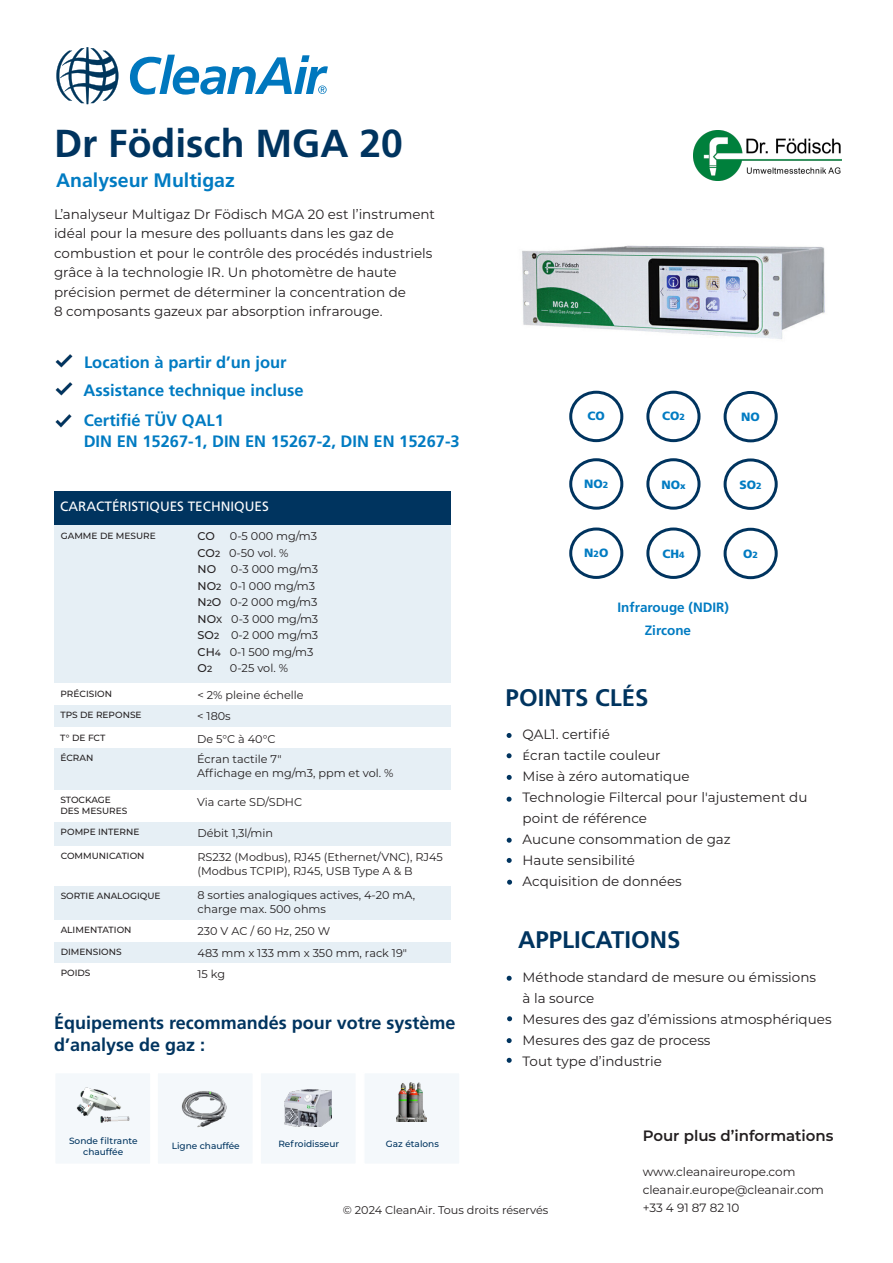
<style>
.page{position:relative;width:893px;height:1263px;background:#fff}
.page>*{position:absolute;margin:0;border:0;box-sizing:border-box;transform-origin:0 0}
.t1{font:700 39px "Frutiger LT Std";color:#00345f}
.t2{font:700 24px "Frutiger LT Std";color:#00345f}
.t3{font:700 19.5px "Frutiger LT Std";color:#017bc2}
.t4{font:700 18px "Frutiger LT Std";color:#00345f}
.t5{font:700 16.5px "Frutiger LT Std";color:#017bc2}
.t6{font:600 15px "Montserrat";color:#231f20}
.t7{font:13.5px/19.5px "Montserrat";color:#231f20}
.t8{font:13.5px "Frutiger LT Std";color:#fff}
.t9{font:700 13.5px "Frutiger LT Std";color:#017bc2}
.t10{font:12px "Montserrat";color:#231f20}
.t11{font:900 12px "Frutiger LT Std";color:#017bc2}
.t12{font:11.25px/13.5px "Montserrat";color:#231f20}
.t13{font:500 11.25px "Montserrat";color:#231f20}
.t14{font:500 9px "Montserrat";color:#231f20}
.t15{font:500 9px/10.8px "Montserrat";color:#00345f;text-align:center}
.s1{font-weight:500}
.s2{font-weight:500;font-size:9px}
.s3{font-size:9px}
</style>
<div class="page">
<svg style="left:507px;top:733px;width:5px;height:5px"></svg>
<svg style="left:507px;top:753px;width:5px;height:5px"></svg>
<img style="left:55px;top:382px;width:18px;height:14px">
<img style="left:55px;top:354px;width:18px;height:13px">
<img style="left:522px;top:245px;width:303px;height:94px">
<svg style="left:507px;top:976px;width:5px;height:5px"></svg>
<svg style="left:507px;top:1016px;width:5px;height:5px"></svg>
<img style="left:693px;top:131px;width:149px;height:49px">
<div style="left:54px;top:491px;width:397px;height:35px;background:#00345f"></div>
<div style="left:54px;top:822px;width:397px;height:24px;background:#e6eff5"></div>
<div style="left:54px;top:885px;width:397px;height:35px;background:#e6eff5"></div>
<div style="left:54px;top:941px;width:397px;height:22px;background:#e6eff5"></div>
<div style="left:54px;top:748px;width:397px;height:41px;background:#e6eff5"></div>
<svg style="left:507px;top:775px;width:5px;height:5px"></svg>
<svg style="left:507px;top:880px;width:5px;height:5px"></svg>
<svg style="left:507px;top:838px;width:5px;height:5px"></svg>
<img style="left:55px;top:414px;width:17px;height:14px">
<svg style="left:56px;top:47px;width:62px;height:57px"></svg>
<svg style="left:130px;top:55px;width:198px;height:40px"></svg>
<div style="left:646px;top:391px;width:54px;height:51px;border:3px solid #00345f;border-radius:50%"></div>
<div style="left:724px;top:391px;width:54px;height:51px;border:3px solid #00345f;border-radius:50%"></div>
<div style="left:646px;top:458px;width:54px;height:52px;border:3px solid #00345f;border-radius:50%"></div>
<div style="left:724px;top:458px;width:54px;height:52px;border:3px solid #00345f;border-radius:50%"></div>
<div style="left:569px;top:391px;width:54px;height:51px;border:3px solid #00345f;border-radius:50%"></div>
<div style="left:569px;top:458px;width:54px;height:52px;border:3px solid #00345f;border-radius:50%"></div>
<div style="left:54px;top:526px;width:397px;height:158px;background:#e6eff5"></div>
<div style="left:54px;top:683px;width:397px;height:22px;background:#fff"></div>
<div style="left:54px;top:705px;width:397px;height:21px;background:#e6eff5"></div>
<div style="left:363px;top:1072px;width:98px;height:93px;background:#f4f8fb;border:2px solid #fff"></div>
<img style="left:396px;top:1083px;width:31px;height:38px">
<div style="left:54px;top:1072px;width:98px;height:93px;background:#f4f8fb;border:2px solid #fff"></div>
<img style="left:77px;top:1087px;width:53px;height:36px">
<div style="left:156px;top:1072px;width:98px;height:93px;background:#f4f8fb;border:2px solid #fff"></div>
<img style="left:181px;top:1091px;width:46px;height:36px">
<div style="left:259px;top:1072px;width:98px;height:93px;background:#f4f8fb;border:2px solid #fff"></div>
<img style="left:285px;top:1089px;width:47px;height:38px">
<svg style="left:507px;top:858px;width:5px;height:5px"></svg>
<div style="left:646px;top:527px;width:54px;height:52px;border:3px solid #00345f;border-radius:50%"></div>
<div style="left:724px;top:528px;width:54px;height:51px;border:3px solid #00345f;border-radius:50%"></div>
<div style="left:569px;top:527px;width:54px;height:52px;border:3px solid #00345f;border-radius:50%"></div>
<svg style="left:507px;top:797px;width:5px;height:5px"></svg>
<svg style="left:507px;top:1058px;width:5px;height:5px"></svg>
<svg style="left:507px;top:1038px;width:5px;height:5px"></svg>
<p class="t1" style="left:54px;top:120px;width:350px">Dr Födisch MGA 20</p>
<p class="t3" style="left:56px;top:169px;width:180px">Analyseur Multigaz</p>
<p class="t7" style="left:54px;top:204px;width:383px">L’analyseur Multigaz Dr Födisch MGA 20 est l’instrument idéal pour la mesure des polluants dans les gaz de</p>
<p class="t7" style="left:54px;top:243px;width:380px">combustion et pour le contrôle des procédés industriels grâce à la technologie IR. Un photomètre de haute</p>
<p class="t7" style="left:54px;top:282px;width:354px">précision permet de déterminer la concentration de</p>
<p class="t7" style="left:54px;top:301px;width:330px">8 composants gazeux par absorption infrarouge.</p>
<p class="t5" style="left:84px;top:352px;width:204px">Location à partir d’un jour</p>
<p class="t5" style="left:84px;top:380px;width:221px">Assistance technique incluse</p>
<p class="t5" style="left:84px;top:410px;width:142px">Certifié TÜV QAL1</p>
<p class="t5" style="left:84px;top:431px;width:377px">DIN EN 15267-1, DIN EN 15267-2, DIN EN 15267-3</p>
<p class="t8" style="left:60px;top:498px;width:210px">CARACTÉRISTIQUES TECHNIQUES</p>
<p class="t14" style="left:61px;top:529px;width:96px">GAMME DE MESURE</p>
<p class="t13" style="left:198px;top:529px;width:19px">CO</p>
<p class="t12" style="left:230px;top:529px;width:89px">0-5 000 mg/m3</p>
<p class="t12" style="left:198px;top:546px;width:92px"><span class="s1">CO</span><span class="s2">2</span> 0-50 vol. %</p>
<p class="t13" style="left:198px;top:562px;width:20px">NO</p>
<p class="t12" style="left:231px;top:562px;width:89px">0-3 000 mg/m3</p>
<p class="t12" style="left:198px;top:579px;width:119px"><span class="s1">NO</span><span class="s2">2</span> 0-1 000 mg/m3</p>
<p class="t12" style="left:198px;top:595px;width:121px"><span class="s1">N</span><span class="s2">2</span><span class="s1">O</span> 0-2 000 mg/m3</p>
<p class="t12" style="left:198px;top:612px;width:122px"><span class="s1">NO</span><span class="s2">X</span> 0-3 000 mg/m3</p>
<p class="t12" style="left:198px;top:628px;width:122px"><span class="s1">SO</span><span class="s2">2</span> 0-2 000 mg/m3</p>
<p class="t12" style="left:198px;top:645px;width:117px"><span class="s1">CH</span><span class="s2">4</span> 0-1 500 mg/m3</p>
<p class="t13" style="left:198px;top:661px;width:16px">O<span class="s3">2</span></p>
<p class="t12" style="left:230px;top:661px;width:60px">0-25 vol. %</p>
<p class="t14" style="left:61px;top:688px;width:53px">PRÉCISION</p>
<p class="t12" style="left:197px;top:688px;width:108px">&lt; 2% pleine échelle</p>
<p class="t14" style="left:60px;top:709px;width:83px">TPS DE REPONSE</p>
<p class="t12" style="left:197px;top:709px;width:35px">&lt; 180s</p>
<p class="t14" style="left:60px;top:731px;width:47px">T° DE FCT</p>
<p class="t12" style="left:197px;top:731px;width:80px">De 5°C à 40°C</p>
<p class="t14" style="left:60px;top:752px;width:34px">ÉCRAN</p>
<p class="t12" style="left:197px;top:752px;width:86px">Écran tactile 7"</p>
<p class="t12" style="left:197px;top:765px;width:198px">Affichage en mg/m3, ppm et vol. %</p>
<p class="t14" style="left:60px;top:793px;width:52px">STOCKAGE</p>
<p class="t12" style="left:197px;top:795px;width:106px">Via carte SD/SDHC</p>
<p class="t14" style="left:60px;top:804px;width:68px">DES MESURES</p>
<p class="t14" style="left:61px;top:825px;width:80px">POMPE INTERNE</p>
<p class="t12" style="left:197px;top:826px;width:77px">Débit 1,3l/min</p>
<p class="t14" style="left:61px;top:850px;width:85px">COMMUNICATION</p>
<p class="t12" style="left:198px;top:850px;width:247px">RS232 (Modbus), RJ45 (Ethernet/VNC), RJ45 (Modbus TCPIP), RJ45, USB Type A &amp; B</p>
<p class="t12" style="left:198px;top:888px;width:219px">8 sorties analogiques actives, 4-20 mA, charge max. 500 ohms</p>
<p class="t12" style="left:198px;top:945px;width:211px">483 mm x 133 mm x 350 mm, rack 19"</p>
<p class="t14" style="left:61px;top:889px;width:101px">SORTIE ANALOGIQUE</p>
<p class="t14" style="left:61px;top:924px;width:72px">ALIMENTATION</p>
<p class="t12" style="left:198px;top:924px;width:134px">230 V AC / 60 Hz, 250 W</p>
<p class="t14" style="left:61px;top:945px;width:62px">DIMENSIONS</p>
<p class="t14" style="left:61px;top:967px;width:31px">POIDS</p>
<p class="t12" style="left:198px;top:967px;width:29px">15 kg</p>
<p class="t4" style="left:54px;top:1013px;width:403px">Équipements recommandés pour votre système</p>
<p class="t4" style="left:54px;top:1034px;width:153px">d’analyse de gaz :</p>
<p class="t11" style="left:587px;top:409px;width:19px">CO</p>
<p class="t11" style="left:662px;top:409px;width:24px">CO<span class="s3">2</span></p>
<p class="t11" style="left:741px;top:409px;width:20px">NO</p>
<p class="t11" style="left:584px;top:476px;width:26px">NO<span class="s3">2</span></p>
<p class="t11" style="left:661px;top:477px;width:26px">NO<span class="s3">x</span></p>
<p class="t11" style="left:739px;top:477px;width:24px">SO<span class="s3">2</span></p>
<p class="t11" style="left:584px;top:546px;width:26px">N<span class="s3">2</span>O</p>
<p class="t11" style="left:662px;top:546px;width:24px">CH<span class="s3">4</span></p>
<p class="t11" style="left:743px;top:546px;width:16px">O<span class="s3">2</span></p>
<p class="t9" style="left:617px;top:600px;width:113px">Infrarouge (NDIR)</p>
<p class="t9" style="left:645px;top:622px;width:48px">Zircone</p>
<p class="t2" style="left:506px;top:684px;width:144px">POINTS CLÉS</p>
<p class="t7" style="left:523px;top:724px;width:89px">QAL1. certifié</p>
<p class="t7" style="left:523px;top:745px;width:140px">Écran tactile couleur</p>
<p class="t7" style="left:523px;top:766px;width:169px">Mise à zéro automatique</p>
<p class="t7" style="left:523px;top:787px;width:286px">Technologie Filtercal pour l'ajustement du</p>
<p class="t7" style="left:523px;top:808px;width:126px">point de référence</p>
<p class="t7" style="left:523px;top:829px;width:210px">Aucune consommation de gaz</p>
<p class="t7" style="left:523px;top:850px;width:114px">Haute sensibilité</p>
<p class="t7" style="left:523px;top:871px;width:161px">Acquisition de données</p>
<p class="t2" style="left:518px;top:926px;width:164px">APPLICATIONS</p>
<p class="t7" style="left:523px;top:967px;width:295px">Méthode standard de mesure ou émissions</p>
<p class="t7" style="left:523px;top:988px;width:73px">à la source</p>
<p class="t7" style="left:523px;top:1009px;width:310px">Mesures des gaz d’émissions atmosphériques</p>
<p class="t7" style="left:523px;top:1030px;width:189px">Mesures des gaz de process</p>
<p class="t7" style="left:523px;top:1051px;width:141px">Tout type d’industrie</p>
<p class="t15" style="left:69px;top:1135px;width:70px">Sonde filtrante chauffée</p>
<p class="t15" style="left:172px;top:1139px;width:70px">Ligne chauffée</p>
<p class="t15" style="left:278px;top:1138px;width:62px">Refroidisseur</p>
<p class="t15" style="left:386px;top:1138px;width:54px">Gaz étalons</p>
<p class="t12" style="left:343px;top:1203px;width:207px">© 2024 CleanAir. Tous droits réservés</p>
<p class="t6" style="left:643px;top:1125px;width:192px">Pour plus d’informations</p>
<p class="t10" style="left:643px;top:1164px;width:154px">www.cleanaireurope.com</p>
<p class="t10" style="left:643px;top:1182px;width:183px">cleanair.europe@cleanair.com</p>
<p class="t10" style="left:643px;top:1200px;width:98px">+33 4 91 87 82 10</p>
</div>
